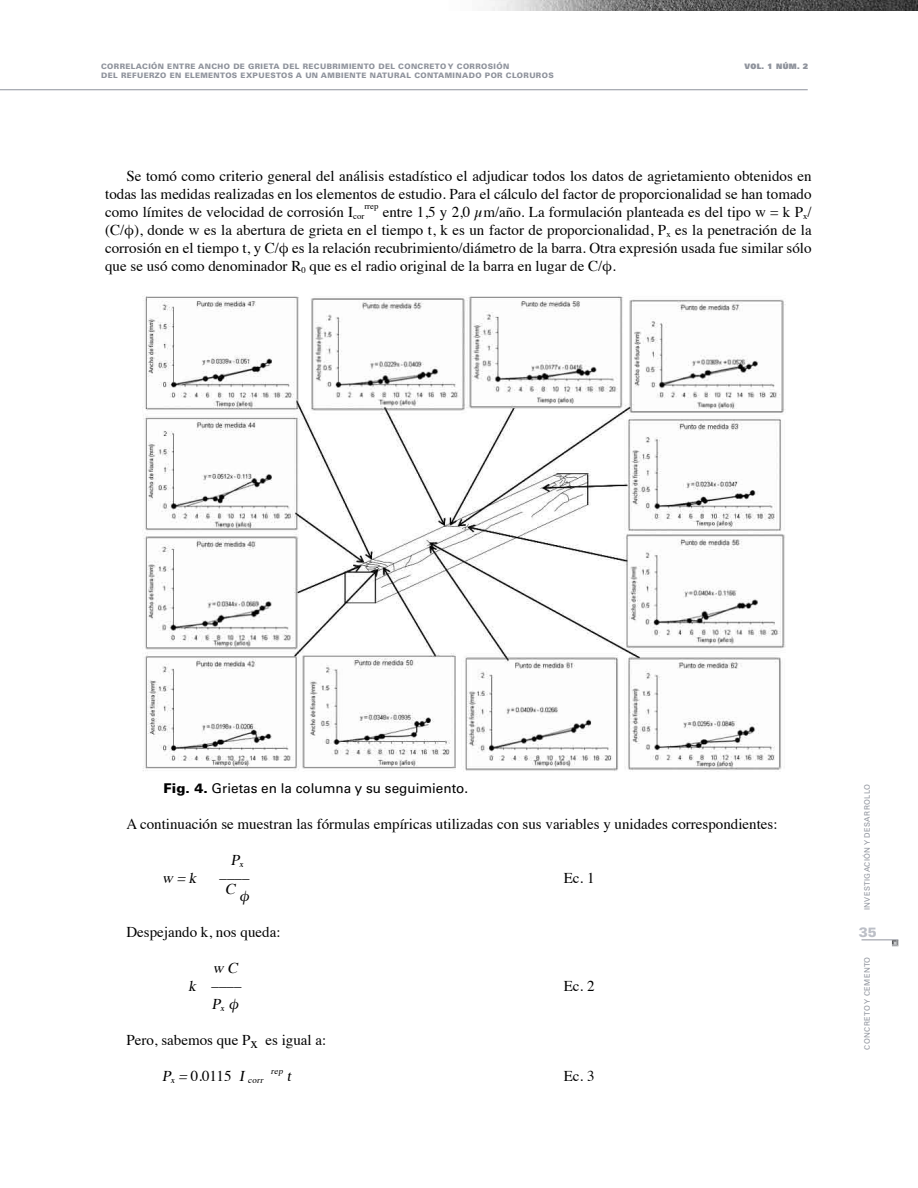
<style>
.page{position:relative;width:918px;height:1188px;background:#fff}
.page>*{position:absolute;margin:0;border:0;box-sizing:border-box;transform-origin:0 0}
.t1{font:15px/18px "Times";color:#000;text-align:justify}
.t2{font:italic 15px/18px "Times";color:#000}
.t3{font:13.5px "Univers";color:#000}
.t4{font:900 13.5px "Univers";color:#bcbfc7}
.t5{font:8.7px "Times";color:#000}
.t6{font:italic 8.7px "Times";color:#000}
.t7{font:900 7.5px "Univers";letter-spacing:.05em;color:#8f939c}
.t8{font:7.5px "Univers";letter-spacing:.05em;color:#8f939c}
.t9{font:900 7.5px "Univers";color:#8f939c}
.s1{font-weight:900}
.s2{font-style:italic}
</style>
<div class="page">
<hr style="left:862px;top:940px;width:36px;height:1px;background:#8f939c">
<hr style="left:0;top:89px;width:808px;height:1px;background:#8f939c">
<svg style="left:892px;top:940px;width:6px;height:6px"></svg>
<img style="left:489px;top:0;width:429px;height:10px">
<img style="left:142px;top:296px;width:644px;height:476px">
<p class="t7" style="left:101px;top:62px;width:410px">CORRELACIÓN ENTRE ANCHO DE GRIETA DEL RECUBRIMIENTO DEL CONCRETO Y CORROSIÓN</p>
<p class="t9" style="left:744px;top:62px;width:65px">Vol. 1 Núm. 2</p>
<p class="t7" style="left:101px;top:71px;width:454px">DEL REFUERZO EN ELEMENTOS EXPUESTOS A UN AMBIENTE NATURAL CONTAMINADO POR CLORUROS</p>
<p class="t1" style="left:105px;top:166px;width:708px;text-indent:21px">Se tomó como criterio general del análisis estadístico el adjudicar todos los datos de agrietamiento obtenidos en todas las medidas realizadas en los elementos de estudio. Para el cálculo del factor de proporcionalidad se han tomado como límites de velocidad de corrosión I<sub>cor</sub></p>
<p class="t5" style="left:364px;top:198px;width:16px">rrep</p>
<p class="t1" style="left:105px;top:202px;width:708px;text-indent:278px">entre 1,5 y 2,0 µm/año. La formulación planteada es del tipo w = k P<sub>x</sub>/ (C/φ), donde w es la abertura de grieta en el tiempo t, k es un factor de proporcionalidad, P<sub>x</sub> es la penetración de la corrosión en el tiempo t, y C/φ es la relación recubrimiento/diámetro de la barra. Otra expresión usada fue similar sólo que se usó como denominador R<sub>0</sub> que es el radio original de la barra en lugar de C/φ.</p>
<p class="t3" style="left:164px;top:781px;width:306px"><span class="s1">Fig. 4.</span> G rietas en la columna y su seguimiento.</p>
<p class="t1" style="left:126px;top:814px;width:653px">A continuación se muestran las fórmulas empíricas utilizadas con sus variables y unidades correspondientes:</p>
<p class="t2" style="left:162px;top:850px;width:93px;text-indent:69px">P<sub>x </sub>w = k ––––</p>
<p class="t1" style="left:564px;top:868px;width:32px">Ec. 1</p>
<p class="t2" style="left:225px;top:879px;width:16px">C</p>
<p class="t2" style="left:239px;top:886px;width:16px">φ</p>
<p class="t1" style="left:126px;top:922px;width:156px">Despejando k, nos queda:</p>
<p class="t2" style="left:188px;top:958px;width:58px;text-align:right">w C<br>k ––––</p>
<p class="t1" style="left:564px;top:976px;width:32px">Ec. 2</p>
<p class="t2" style="left:212px;top:994px;width:32px">P<sub>x</sub> φ</p>
<p class="t1" style="left:126px;top:1030px;width:201px">Pero, sabemos que Px es igual a:</p>
<p class="t1" style="left:162px;top:1066px;width:105px"><span class="s2">P</span><sub>x</sub> <span class="s2">=</span> 0.0115 <span class="s2">I</span><sub>corr</sub></p>
<p class="t6" style="left:271px;top:1063px;width:16px">rep</p>
<p class="t2" style="left:287px;top:1066px;width:10px">t</p>
<p class="t1" style="left:564px;top:1066px;width:32px">Ec. 3</p>
<p class="t8" style="left:863px;top:910px;width:127px;rotate:-90deg">investigación y desarrollo</p>
<p class="t4" style="left:859px;top:923px;width:20px">35</p>
<p class="t8" style="left:863px;top:1050px;width:94px;rotate:-90deg">concreto y cemento</p>
</div>
